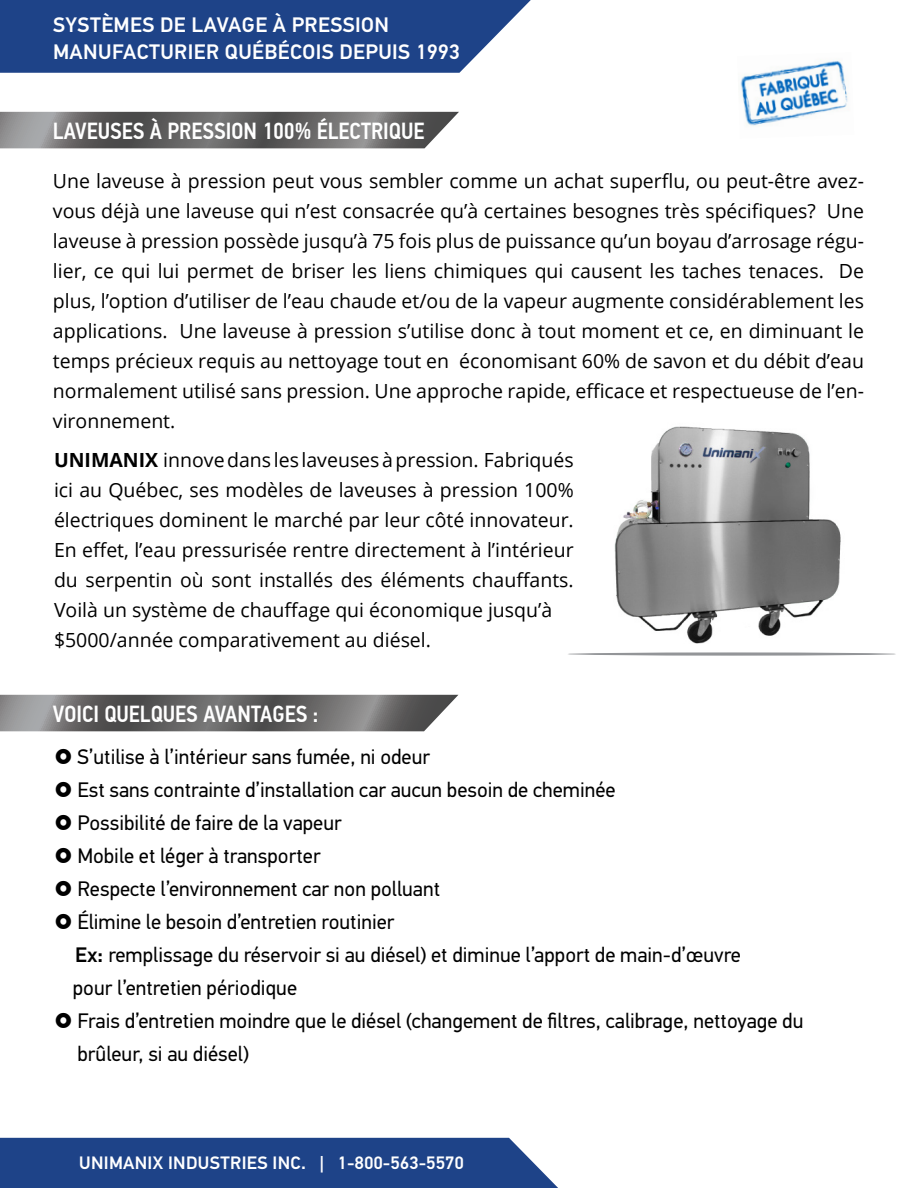
<style>
.page{position:relative;width:918px;height:1188px;background:#fff}
.page>*{position:absolute;margin:0;border:0;box-sizing:border-box;transform-origin:0 0}
.t1{font:500 23.25px "PF Din Text Cond Pro";color:#fff}
.t2{font:21px/33px "PF Din Text Universal";color:#000}
.t3{font:500 21px/27px "PF Din Text Universal";letter-spacing:.02em;color:#fff}
.t4{font:19.5px/30px "Open Sans";color:#000;text-align:justify}
.t5{font:500 18px "PF Din Text Universal";letter-spacing:.02em;color:#fff}
.s1{font-weight:700}
.s2{font-weight:500}
</style>
<div class="page">
<div style="left:0;top:1138px;width:558px;height:50px;background:#1e4388"></div>
<svg style="left:0;top:0;width:531px;height:73px;background:#2c4e8f"></svg>
<img style="left:568px;top:426px;width:283px;height:230px">
<svg style="left:567px;top:652px;width:329px;height:4px"></svg>
<svg style="left:0;top:112px;width:459px;height:36px;background:#706f70"></svg>
<svg style="left:0;top:695px;width:458px;height:36px;background:#706f6f"></svg>
<img style="left:740px;top:61px;width:108px;height:65px">
<p class="t3" style="left:53px;top:13px;width:408px">SYSTÈMES DE LAVAGE À PRESSION<br>MANUFACTURIER QUÉBÉCOIS DEPUIS 1993</p>
<p class="t1" style="left:53px;top:117px;width:373px">LAVEUSES À PRESSION 100% ÉLECTRIQUE</p>
<p class="t4" style="left:53px;top:166px;width:813px">Une laveuse à pression peut vous sembler comme un achat superflu, ou peut-être avez&shy;vous déjà une laveuse qui n’est consacrée qu’à certaines besognes très spécifiques? Une laveuse à pression possède jusqu’à 75 fois plus de puissance qu’un boyau d’arrosage régu&shy;lier, ce qui lui permet de briser les liens chimiques qui causent les taches tenaces. De plus, l’option d’utiliser de l’eau chaude et/ou de la vapeur augmente considérablement les applications. Une laveuse à pression s’utilise donc à tout moment et ce, en diminuant le temps précieux requis au nettoyage tout en économisant 60% de savon et du débit d’eau normalement utilisé sans pression. Une approche rapide, efficace et respectueuse de l’en&shy;vironnement.</p>
<p class="t4" style="left:54px;top:444px;width:521px;text-align:left"><span class="s1">UNIMANIX</span> innove dans les laveuses à pression. Fabriqués ici au Québec, ses modèles de laveuses à pression 100% électriques dominent le marché par leur côté innovateur.<br>En effet, l’eau pressurisée rentre directement à l’intérieur du serpentin où sont installés des éléments chauffants.<br>Voilà un système de chauffage qui économique jusqu’à $5000/année comparativement au diésel.</p>
<p class="t1" style="left:53px;top:700px;width:267px">VOICI QUELQUES AVANTAGES :</p>
<p class="t2" style="left:73px;top:742px;width:732px">S’utilise à l’intérieur sans fumée, ni odeur<br>Est sans contrainte d’installation car aucun besoin de cheminée<br>Possibilité de faire de la vapeur<br>Mobile et léger à transporter<br>Respecte l’environnement car non polluant<br>Élimine le besoin d’entretien routinier<br><span class="s2">Ex:</span> remplissage du réservoir si au diésel) et diminue l’apport de main-d’œuvre<br>pour l’entretien périodique<br>Frais d’entretien moindre que le diésel (changement de filtres, calibrage, nettoyage du brûleur, si au diésel)</p>
<p class="t5" style="left:79px;top:1152px;width:386px">UNIMANIX INDUSTRIES INC. | 1-800-563-5570</p>
</div>
